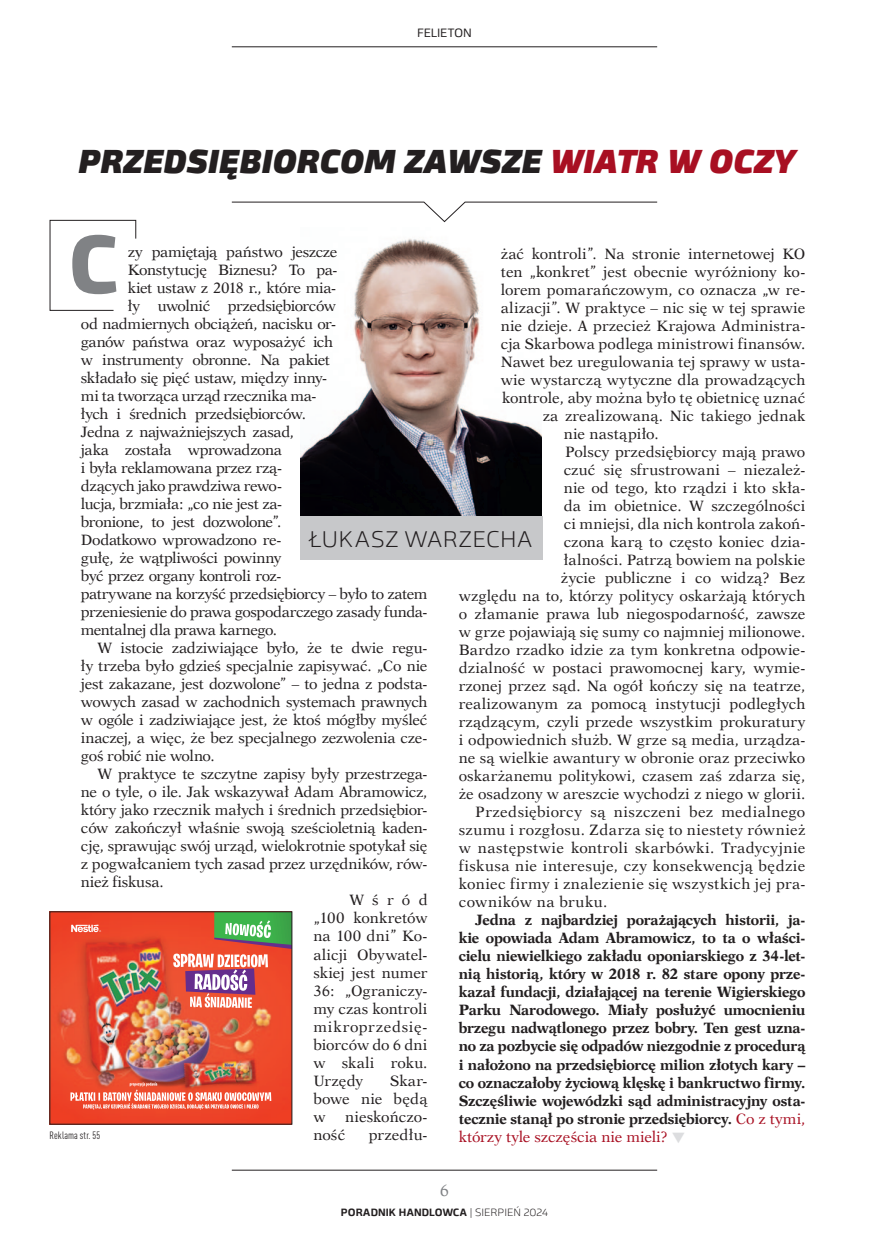
<style>
.page{position:relative;width:872px;height:1234px;background:#fff}
.page>*{position:absolute;margin:0;border:0;box-sizing:border-box;transform-origin:0 0}
.t1{font:800 81px "Byker";color:#808285}
.t2{font:italic 900 33px "Byker";color:#231f20}
.t3{font:300 22.5px "Byker";letter-spacing:.01em;color:#231f20}
.t4{font:16.5px "Dutch 823 EU";color:#808285}
.t5{font:15px/18px "Dutch 823 EU";letter-spacing:-.01em;color:#231f20;text-align:justify}
.t6{font:700 15px/18px "Dutch 823 EU";letter-spacing:-.01em;color:#231f20;text-align:justify}
.t7{font:15px "Dutch 823 EU";letter-spacing:.01em;color:#231f20}
.t8{font:15px "Dutch 823 EU";letter-spacing:.025em;color:#231f20}
.t9{font:15px "Dutch 823 EU";letter-spacing:-.03em;color:#231f20}
.t10{font:15px "Dutch 823 EU";letter-spacing:-.035em;color:#231f20}
.t11{font:15px "Dutch 823 EU";letter-spacing:.02em;color:#231f20}
.t12{font:15px "Dutch 823 EU";letter-spacing:.015em;color:#231f20}
.t13{font:15px "Dutch 823 EU";letter-spacing:-.04em;color:#231f20}
.t14{font:15px "Dutch 823 EU";letter-spacing:.035em;color:#231f20}
.t15{font:15px "Dutch 823 EU";letter-spacing:.045em;color:#231f20}
.t16{font:12px "Byker";letter-spacing:-.02em;color:#231f20}
.t17{font:700 10.5px "Byker";color:#231f20}
.t18{font:condensed 10.5px "DIN Pro Pl";letter-spacing:.01em;color:#231f20}
.s1{color:#a80f22}
.s2{font-weight:400;color:#a80f22}
.s3{color:#dcdddf}
.s4{font-weight:300}
</style>
<div class="page">
<hr style="left:232px;top:1169px;width:425px;height:1px;background:#231f20">
<hr style="left:232px;top:46px;width:425px;height:1px;background:#231f20">
<svg style="left:49px;top:219px;width:87px;height:92px"></svg>
<img style="left:301px;top:238px;width:240px;height:278px">
<div style="left:300px;top:516px;width:242px;height:44px;background:#c7c8ca"></div>
<svg style="left:231px;top:201px;width:427px;height:21px"></svg>
<img style="left:52px;top:913px;width:238px;height:209px">
<svg style="left:70px;top:1081px;width:201px;height:28px;background:#eb7662"></svg>
<svg style="left:71px;top:924px;width:30px;height:7px"></svg>
<svg style="left:173px;top:911px;width:120px;height:96px;background:#c07862"></svg>
<p class="t16" style="left:417px;top:23px;width:56px">FELIETON</p>
<h2 class="t2" style="left:77px;top:132px;width:719px">PRZEDSIĘBIORCOM ZAWSZE <span class="s1">WIATR W OCZY</span></h2>
<h1 class="t1" style="left:68px;top:196px;width:52px">C</h1>
<p class="t5" style="left:128px;top:243px;width:211px">zy pamiętają państwo jeszcze</p>
<p class="t5" style="left:128px;top:261px;width:211px">Konstytucję Biznesu? To pa-</p>
<p class="t5" style="left:128px;top:279px;width:209px">kiet ustaw z 2018 r., które mia-</p>
<p class="t9" style="left:128px;top:296px;width:209px">ły uwolnić przedsiębiorców</p>
<p class="t5" style="left:81px;top:315px;width:256px">od nadmiernych obciążeń, nacisku or-</p>
<p class="t5" style="left:81px;top:333px;width:254px">ganów państwa oraz wyposażyć ich</p>
<p class="t9" style="left:81px;top:350px;width:250px">w instrumenty obronne. Na pakiet</p>
<p class="t5" style="left:81px;top:369px;width:247px">składało się pięć ustaw, między inny-</p>
<p class="t5" style="left:81px;top:387px;width:237px">mi ta tworząca urząd rzecznika ma-</p>
<p class="t9" style="left:81px;top:404px;width:227px">łych i średnich przedsiębiorców.</p>
<p class="t5" style="left:81px;top:423px;width:215px">Jedna z najważniejszych zasad,</p>
<p class="t5" style="left:81px;top:441px;width:203px">jaka została wprowadzona</p>
<p class="t5" style="left:81px;top:459px;width:202px">i była reklamowana przez rzą-</p>
<p class="t10" style="left:81px;top:476px;width:202px">dzących jako prawdziwa rewo-</p>
<p class="t5" style="left:81px;top:495px;width:202px">lucja, brzmiała: „co nie jest za-</p>
<p class="t13" style="left:81px;top:512px;width:202px">bronione, to jest dozwolone”.</p>
<p class="t9" style="left:81px;top:530px;width:202px">Dodatkowo wprowadzono re-</p>
<p class="t5" style="left:81px;top:549px;width:202px">gułę, że wątpliwości powinny</p>
<p class="t10" style="left:81px;top:566px;width:202px">być przez organy kontroli roz-</p>
<p class="t5" style="left:81px;top:585px;width:348px">patrywane na korzyść przedsiębiorcy – było to zatem</p>
<p class="t5" style="left:81px;top:603px;width:348px">przeniesienie do prawa gospodarczego zasady funda-</p>
<p class="t10" style="left:81px;top:620px;width:198px">mentalnej dla prawa karnego.</p>
<p class="t5" style="left:97px;top:639px;width:331px">W istocie zadziwiające było, że te dwie regu-</p>
<p class="t5" style="left:81px;top:657px;width:348px">ły trzeba było gdzieś specjalnie zapisywać. „Co nie</p>
<p class="t5" style="left:81px;top:675px;width:348px">jest zakazane, jest dozwolone” – to jedna z podsta-</p>
<p class="t5" style="left:81px;top:693px;width:348px">wowych zasad w zachodnich systemach prawnych</p>
<p class="t5" style="left:81px;top:711px;width:348px">w ogóle i zadziwiające jest, że ktoś mógłby myśleć</p>
<p class="t5" style="left:81px;top:729px;width:348px">inaczej, a więc, że bez specjalnego zezwolenia cze-</p>
<p class="t5" style="left:81px;top:747px;width:135px">goś robić nie wolno.</p>
<p class="t5" style="left:97px;top:765px;width:331px">W praktyce te szczytne zapisy były przestrzega-</p>
<p class="t5" style="left:81px;top:783px;width:348px">ne o tyle, o ile. Jak wskazywał Adam Abramowicz,</p>
<p class="t5" style="left:81px;top:801px;width:348px">który jako rzecznik małych i średnich przedsiębior-</p>
<p class="t5" style="left:81px;top:819px;width:348px">ców zakończył właśnie swoją sześcioletnią kaden-</p>
<p class="t5" style="left:81px;top:837px;width:348px">cję, sprawując swój urząd, wielokrotnie spotykał się</p>
<p class="t5" style="left:81px;top:855px;width:348px">z pogwałcaniem tych zasad przez urzędników, rów-</p>
<p class="t5" style="left:81px;top:873px;width:84px">nież fiskusa.</p>
<p class="t5" style="left:349px;top:891px;width:79px">Wśród</p>
<p class="t5" style="left:313px;top:909px;width:116px">„100 konkretów</p>
<p class="t12" style="left:313px;top:926px;width:116px">na 100 dni” Ko-</p>
<p class="t5" style="left:313px;top:945px;width:116px">alicji Obywatel-</p>
<p class="t5" style="left:313px;top:963px;width:116px">skiej jest numer</p>
<p class="t5" style="left:313px;top:981px;width:116px">36: „Ograniczy-</p>
<p class="t5" style="left:313px;top:999px;width:116px">my czas kontroli</p>
<p class="t15" style="left:313px;top:1016px;width:116px">mikroprzedsię-</p>
<p class="t5" style="left:313px;top:1035px;width:116px">biorców do 6 dni</p>
<p class="t12" style="left:313px;top:1052px;width:116px">w skali roku.</p>
<p class="t5" style="left:313px;top:1071px;width:51px">Urzędy</p>
<p class="t5" style="left:501px;top:245px;width:306px">żać kontroli”. Na stronie internetowej KO</p>
<p class="t5" style="left:501px;top:263px;width:306px">ten „konkret” jest obecnie wyróżniony ko-</p>
<p class="t5" style="left:501px;top:281px;width:306px">lorem pomarańczowym, co oznacza „w re-</p>
<p class="t5" style="left:501px;top:299px;width:306px">alizacji”. W praktyce – nic się w tej sprawie</p>
<p class="t5" style="left:501px;top:317px;width:306px">nie dzieje. A przecież Krajowa Administra-</p>
<p class="t5" style="left:501px;top:335px;width:306px">cja Skarbowa podlega ministrowi finansów.</p>
<p class="t5" style="left:501px;top:353px;width:306px">Nawet bez uregulowania tej sprawy w usta-</p>
<p class="t5" style="left:501px;top:371px;width:306px">wie wystarczą wytyczne dla prowadzących</p>
<p class="t5" style="left:502px;top:389px;width:304px">kontrole, aby można było tę obietnicę uznać</p>
<p class="t7" style="left:543px;top:406px;width:264px">za zrealizowaną. Nic takiego jednak</p>
<p class="t12" style="left:564px;top:424px;width:96px">nie nastąpiło.</p>
<p class="t5" style="left:565px;top:443px;width:241px">Polscy przedsiębiorcy mają prawo</p>
<p class="t5" style="left:564px;top:461px;width:243px">czuć się sfrustrowani – niezależ-</p>
<p class="t7" style="left:564px;top:478px;width:243px">nie od tego, kto rządzi i kto skła-</p>
<p class="t5" style="left:564px;top:497px;width:243px">da im obietnice. W szczególności</p>
<p class="t5" style="left:564px;top:515px;width:243px">ci mniejsi, dla nich kontrola zakoń-</p>
<p class="t5" style="left:564px;top:533px;width:243px">czona karą to często koniec dzia-</p>
<p class="t7" style="left:564px;top:550px;width:243px">łalności. Patrzą bowiem na polskie</p>
<p class="t5" style="left:561px;top:569px;width:246px">życie publiczne i co widzą? Bez</p>
<p class="t5" style="left:459px;top:587px;width:348px">względu na to, którzy politycy oskarżają których</p>
<p class="t5" style="left:459px;top:605px;width:348px">o złamanie prawa lub niegospodarność, zawsze</p>
<p class="t5" style="left:459px;top:623px;width:348px">w grze pojawiają się sumy co najmniej milionowe.</p>
<p class="t5" style="left:459px;top:641px;width:348px">Bardzo rzadko idzie za tym konkretna odpowie-</p>
<p class="t5" style="left:459px;top:659px;width:348px">dzialność w postaci prawomocnej kary, wymie-</p>
<p class="t5" style="left:459px;top:677px;width:348px">rzonej przez sąd. Na ogół kończy się na teatrze,</p>
<p class="t5" style="left:459px;top:695px;width:348px">realizowanym za pomocą instytucji podległych</p>
<p class="t7" style="left:459px;top:712px;width:348px">rządzącym, czyli przede wszystkim prokuratury</p>
<p class="t7" style="left:459px;top:730px;width:348px">i odpowiednich służb. W grze są media, urządza-</p>
<p class="t5" style="left:459px;top:749px;width:348px">ne są wielkie awantury w obronie oraz przeciwko</p>
<p class="t5" style="left:459px;top:767px;width:348px">oskarżanemu politykowi, czasem zaś zdarza się,</p>
<p class="t5" style="left:459px;top:785px;width:348px">że osadzony w areszcie wychodzi z niego w glorii.</p>
<p class="t8" style="left:475px;top:802px;width:331px">Przedsiębiorcy są niszczeni bez medialnego</p>
<p class="t8" style="left:459px;top:820px;width:348px">szumu i rozgłosu. Zdarza się to niestety również</p>
<p class="t8" style="left:459px;top:838px;width:348px">w następstwie kontroli skarbówki. Tradycyjnie</p>
<p class="t8" style="left:459px;top:856px;width:348px">fiskusa nie interesuje, czy konsekwencją będzie</p>
<p class="t11" style="left:459px;top:874px;width:348px">koniec firmy i znalezienie się wszystkich jej pra-</p>
<p class="t14" style="left:459px;top:892px;width:150px">cowników na bruku.</p>
<p class="t6" style="left:459px;top:911px;width:348px;text-indent:16px">Jedna z najbardziej porażających historii, ja&shy;kie opowiada Adam Abramowicz, to ta o właści&shy;cielu niewielkiego zakładu oponiarskiego z 34-let&shy;nią historią, który w 2018 r. 82 stare opony prze&shy;kazał fundacji, działającej na terenie Wigierskiego Parku Narodowego. Miały posłużyć umocnieniu brzegu nadwątlonego przez bobry. Ten gest uzna&shy;no za pozbycie się odpadów niezgodnie z procedurą i nałożono na przedsiębiorcę milion złotych kary – co oznaczałoby życiową klęskę i bankructwo firmy.<br>Szczęśliwie wojewódzki sąd administracyjny osta&shy;tecznie stanął po stronie przedsiębiorcy. <span class="s2">Co z tymi, którzy tyle szczęścia nie mieli?</span> <span class="s3">▼</span></p>
<h3 class="t3" style="left:309px;top:522px;width:225px">ŁUKASZ WARZECHA</h3>
<p class="t5" style="left:313px;top:1071px;width:116px;text-indent:76px">Skar&shy;bowe nie będą w</p>
<p class="t5" style="left:313px;top:1107px;width:116px;text-indent:32px">nieskończo&shy;ność</p>
<p class="t7" style="left:369px;top:1124px;width:60px">przedłu-</p>
<p class="t18" style="left:50px;top:1128px;width:52px">Reklama str. 55</p>
<p class="t4" style="left:440px;top:1179px;width:11px">6</p>
<p class="t17" style="left:341px;top:1203px;width:209px">PORADNIK HANDLOWCA <span class="s4">| SIERPIEŃ 2024</span></p>
</div>
